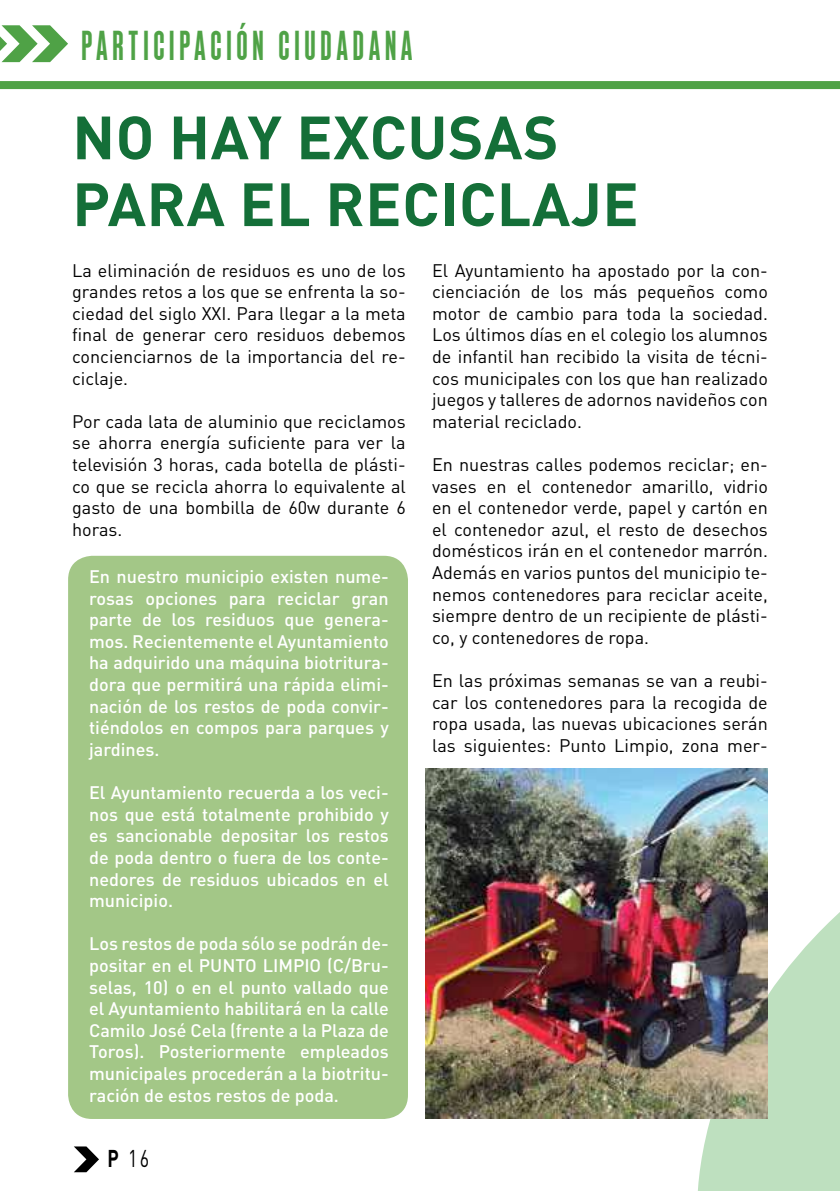
<style>
.page{position:relative;width:840px;height:1191px;background:#fff}
.page>*{position:absolute;margin:0;border:0;box-sizing:border-box;transform-origin:0 0}
.t1{font:700 60px/66.8px "DIN Pro";letter-spacing:.01em;color:#146f38}
.t2{font:700 36px "Cactus";letter-spacing:.13em;color:#4fa246}
.t3{font:24px "DIN Pro";color:#000;scale:.75 1}
.t4{font:18px/21.6px "DIN Pro";color:#000;text-align:justify}
.t5{font:500 18px/21.6px "DIN Pro";color:#fff;text-align:justify}
.s1{font-weight:700}
</style>
<div class="page">
<div style="left:68px;top:556px;width:340px;height:563px;background:#a3c787;border-radius:24px"></div>
<svg style="left:0;top:25px;width:68px;height:37px"></svg>
<div style="left:0;top:81px;width:839px;height:8px;background:#4fa246"></div>
<svg style="left:698px;top:768px;width:141px;height:423px;fill:#bee0bf"></svg>
<img style="left:425px;top:768px;width:342px;height:351px">
<svg style="left:74px;top:1146px;width:25px;height:26px"></svg>
<h2 class="t2" style="left:81px;top:22px;width:332px">PARTICIPACIÓN CIUDADANA</h2>
<h1 class="t1" style="left:72px;top:102px;width:567px">NO HAY EXCUSAS<br>PARA EL RECICLAJE</h1>
<p class="t4" style="left:72px;top:258px;width:335px">La eliminación de residuos es uno de los grandes retos a los que se enfrenta la so&shy;ciedad del siglo XXI. Para llegar a la meta final de generar cero residuos debemos concienciarnos de la importancia del re&shy;ciclaje.</p>
<p class="t4" style="left:72px;top:410px;width:335px">Por cada lata de aluminio que reciclamos se ahorra energía suficiente para ver la televisión 3 horas, cada botella de plásti&shy;co que se recicla ahorra lo equivalente al gasto de una bombilla de 60w durante 6 horas.</p>
<p class="t5" style="left:89px;top:565px;width:301px">En nuestro municipio existen nume&shy;rosas opciones para reciclar gran parte de los residuos que genera&shy;mos. Recientemente el Ayuntamiento ha adquirido una máquina biotritura&shy;dora que permitirá una rápida elimi&shy;nación de los restos de poda convir&shy;tiéndolos en compos para parques y jardines.</p>
<p class="t5" style="left:89px;top:781px;width:301px">El Ayuntamiento recuerda a los veci&shy;nos que está totalmente prohibido y es sancionable depositar los restos de poda dentro o fuera de los conte&shy;nedores de residuos ubicados en el municipio.</p>
<p class="t5" style="left:89px;top:932px;width:301px">Los restos de poda sólo se podrán de&shy;positar en el PUNTO LIMPIO (C/Bru&shy;selas, 10) o en el punto vallado que el Ayuntamiento habilitará en la calle Camilo José Cela (frente a la Plaza de Toros). Posteriormente empleados municipales procederán a la biotritu&shy;ración de estos restos de poda.</p>
<h3 class="t3" style="left:108px;top:1142px;width:57px"><span class="s1">P</span> 16</h3>
<p class="t4" style="left:432px;top:258px;width:337px">El Ayuntamiento ha apostado por la con&shy;cienciación de los más pequeños como motor de cambio para toda la sociedad.<br>Los últimos días en el colegio los alumnos de infantil han recibido la visita de técni&shy;cos municipales con los que han realizado juegos y talleres de adornos navideños con material reciclado.</p>
<p class="t4" style="left:432px;top:453px;width:337px">En nuestras calles podemos reciclar; en&shy;vases en el contenedor amarillo, vidrio en el contenedor verde, papel y cartón en el contenedor azul, el resto de desechos domésticos irán en el contenedor marrón.<br>Además en varios puntos del municipio te&shy;nemos contenedores para reciclar aceite, siempre dentro de un recipiente de plásti&shy;co, y contenedores de ropa.</p>
<p class="t4" style="left:432px;top:669px;width:337px">En las próximas semanas se van a reubi&shy;car los contenedores para la recogida de ropa usada, las nuevas ubicaciones serán las siguientes: Punto Limpio, zona mer-</p>
</div>
